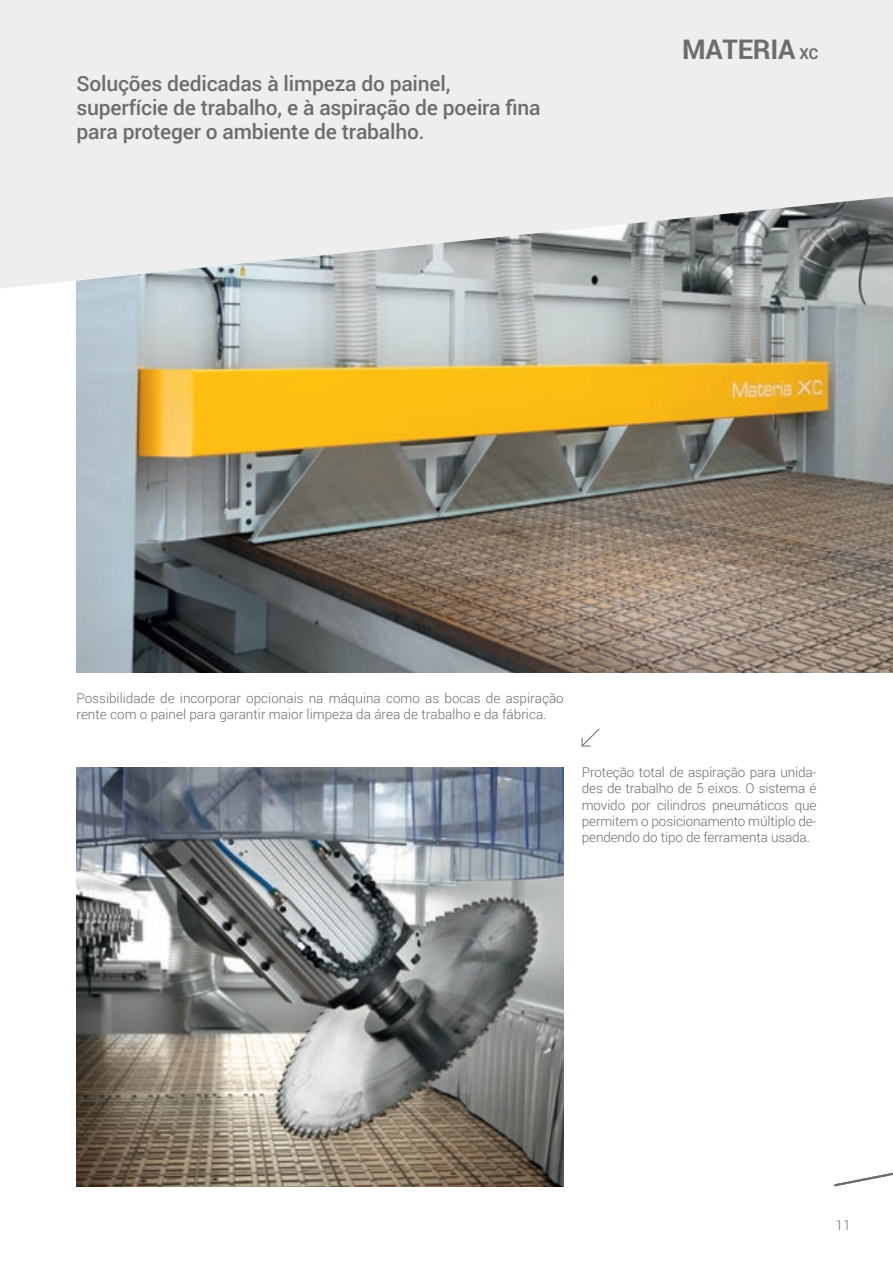
<style>
.page{position:relative;width:893px;height:1263px;background:#fff}
.page>*{position:absolute;margin:0;border:0;box-sizing:border-box;transform-origin:0 0}
.t1{font:700 27px "Roboto";letter-spacing:-.01em;color:#6c6d70}
.t2{font:500 21px/24px "Roboto";letter-spacing:-.01em;color:#6c6d70}
.t3{font:300 13.5px/16.2px "Roboto";color:#6c6d70}
.s1{font-size:15px}
</style>
<div class="page">
<img style="left:77px;top:767px;width:487px;height:419px">
<img style="left:77px;top:288px;width:816px;height:384px">
<svg style="left:0;top:0;width:893px;height:288px;background:#e0e1e2"></svg>
<svg style="left:834px;top:1172px;width:59px;height:14px"></svg>
<svg style="left:581px;top:728px;width:19px;height:19px"></svg>
<p class="t2" style="left:77px;top:71px;width:466px">Soluções dedicadas à limpeza do painel, superfície de trabalho, e à aspiração de poeira fina para proteger o ambiente de trabalho.</p>
<p class="t1" style="left:682px;top:30px;width:138px">MATERIA <span class="s1">XC</span></p>
<p class="t3" style="left:77px;top:690px;width:489px">Possibilidade de incorporar opcionais na máquina como as bocas de aspiração rente com o painel para garantir maior limpeza da área de trabalho e da fábrica.</p>
<p class="t3" style="left:582px;top:764px;width:236px;text-align:justify">Proteção total de aspiração para unida&shy;des de trabalho de 5 eixos. O sistema é movido por cilindros pneumáticos que permitem o posicionamento múltiplo de&shy;pendendo do tipo de ferramenta usada.</p>
<p class="t3" style="left:836px;top:1216px;width:16px">11</p>
</div>
